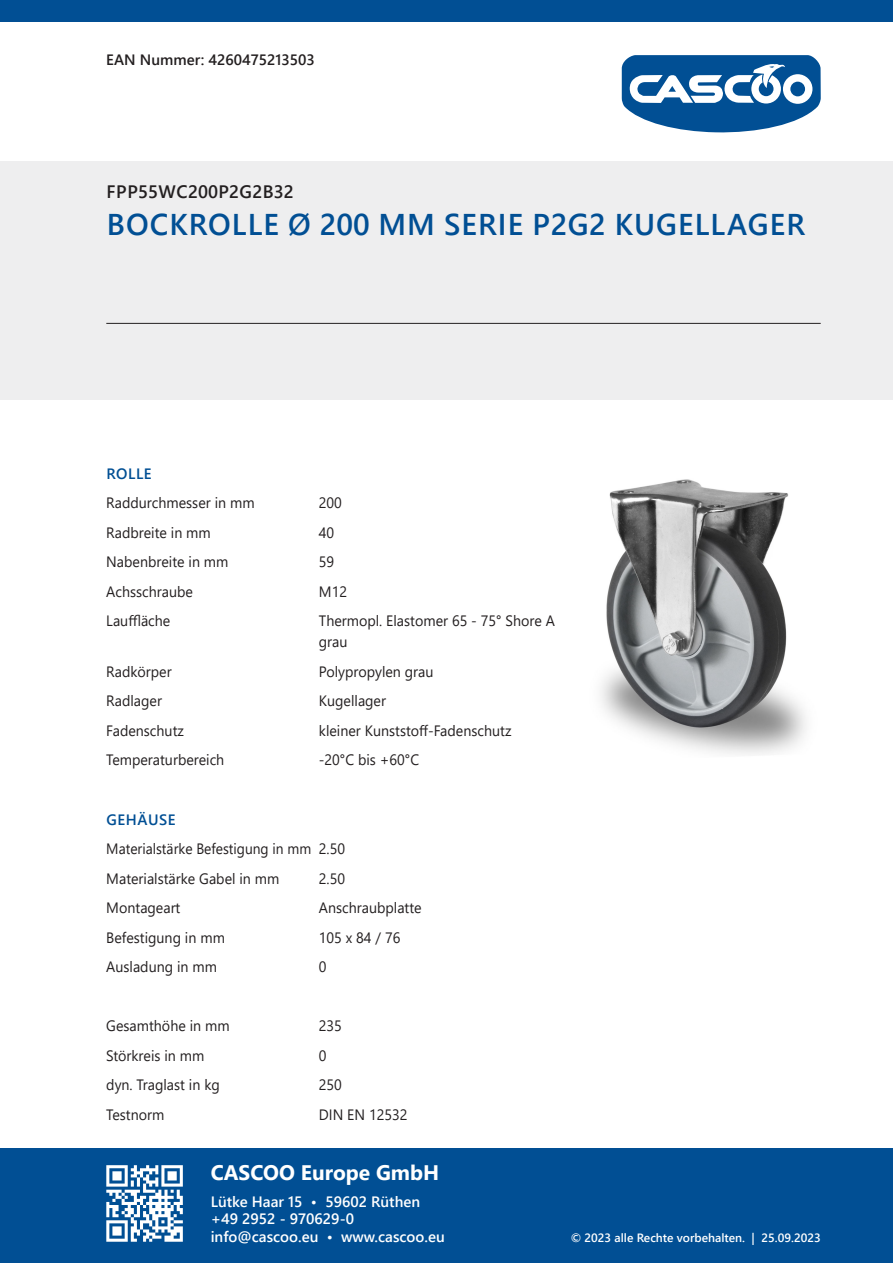
<style>
.page{position:relative;width:893px;height:1263px;background:#fff}
.page>*{position:absolute;margin:0;border:0;box-sizing:border-box;transform-origin:0 0}
.t1{font:600 30px "Segoe UI";letter-spacing:.035em;color:#014f94}
.t2{font:700 21px "Segoe UI";color:#fff}
.t3{font:600 18px "Segoe UI";letter-spacing:.02em;color:#231f20}
.t4{font:15px/21px "Segoe UI";color:#231f20;scale:.95 1}
.t5{font:600 15px/17.5px "Segoe UI";color:#fff}
.t6{font:15px/29.5px "Segoe UI";color:#231f20;scale:.92 1}
.t7{font:600 15px "Segoe UI";color:#231f20}
.t8{font:600 15px "Segoe UI";letter-spacing:.035em;color:#014f94}
.t9{font:600 12px "Segoe UI";color:#fff}
</style>
<div class="page">
<img style="left:600px;top:479px;width:206px;height:276px">
<svg style="left:622px;top:55px;width:199px;height:78px"></svg>
<div style="left:0;top:162px;width:893px;height:238px;background:#eeeeef"></div>
<div style="left:0;top:1148px;width:893px;height:115px;background:#014f94"></div>
<div style="left:0;top:0;width:893px;height:21px;background:#014f94"></div>
<svg style="left:106px;top:1165px;width:77px;height:77px"></svg>
<hr style="left:106px;top:323px;width:715px;height:1px;background:#231f20">
<p class="t7" style="left:106px;top:45px;width:210px">EAN Nummer: 4260475213503</p>
<p class="t3" style="left:107px;top:175px;width:189px">FPP55WC200P2G2B32</p>
<h1 class="t1" style="left:107px;top:196px;width:700px">BOCKROLLE Ø 200 MM SERIE P2G2 KUGELLAGER</h1>
<p class="t8" style="left:107px;top:459px;width:47px">ROLLE</p>
<p class="t4" style="left:106px;top:491px;width:158px">Raddurchmesser in mm</p>
<p class="t4" style="left:319px;top:491px;width:26px">200</p>
<p class="t4" style="left:106px;top:521px;width:112px">Radbreite in mm</p>
<p class="t4" style="left:319px;top:521px;width:18px">40</p>
<p class="t4" style="left:106px;top:550px;width:130px">Nabenbreite in mm</p>
<p class="t4" style="left:319px;top:550px;width:18px">59</p>
<p class="t4" style="left:106px;top:580px;width:93px">Achsschraube</p>
<p class="t4" style="left:319px;top:580px;width:31px">M12</p>
<p class="t4" style="left:106px;top:609px;width:69px">Lauffläche</p>
<p class="t4" style="left:319px;top:609px;width:250px">Thermopl. Elastomer 65 - 75° Shore A grau</p>
<p class="t4" style="left:106px;top:660px;width:70px">Radkörper</p>
<p class="t4" style="left:319px;top:660px;width:122px">Polypropylen grau</p>
<p class="t4" style="left:106px;top:689px;width:60px">Radlager</p>
<p class="t4" style="left:319px;top:689px;width:72px">Kugellager</p>
<p class="t4" style="left:106px;top:719px;width:83px">Fadenschutz</p>
<p class="t4" style="left:319px;top:719px;width:204px">kleiner Kunststoff-Fadenschutz</p>
<p class="t4" style="left:106px;top:748px;width:126px">Temperaturbereich</p>
<p class="t4" style="left:319px;top:748px;width:107px">-20°C bis +60°C</p>
<p class="t8" style="left:107px;top:805px;width:70px">GEHÄUSE</p>
<p class="t6" style="left:106px;top:832px;width:261px">Materialstärke Befestigung in mm 2.50<br>Materialstärke Gabel in mm</p>
<p class="t4" style="left:319px;top:866px;width:29px">2.50</p>
<p class="t4" style="left:106px;top:896px;width:80px">Montageart</p>
<p class="t4" style="left:319px;top:896px;width:110px">Anschraubplatte</p>
<p class="t4" style="left:106px;top:925px;width:126px">Befestigung in mm</p>
<p class="t4" style="left:319px;top:925px;width:87px">105 x 84 / 76</p>
<p class="t4" style="left:106px;top:955px;width:118px">Ausladung in mm</p>
<p class="t4" style="left:319px;top:955px;width:10px">0</p>
<p class="t4" style="left:106px;top:1014px;width:131px">Gesamthöhe in mm</p>
<p class="t4" style="left:319px;top:1014px;width:26px">235</p>
<p class="t4" style="left:106px;top:1043px;width:105px">Störkreis in mm</p>
<p class="t4" style="left:319px;top:1043px;width:10px">0</p>
<p class="t4" style="left:106px;top:1073px;width:121px">dyn. Traglast in kg</p>
<p class="t4" style="left:319px;top:1073px;width:26px">250</p>
<p class="t4" style="left:106px;top:1102px;width:63px">Testnorm</p>
<p class="t4" style="left:319px;top:1102px;width:95px">DIN EN 12532</p>
<h2 class="t2" style="left:211px;top:1153px;width:230px">CASCOO Europe GmbH</h2>
<p class="t5" style="left:211px;top:1191px;width:236px">Lütke Haar 15 • 59602 Rüthen +49 2952 - 970629-0 info@cascoo.eu • www.cascoo.eu</p>
<p class="t9" style="left:571px;top:1226px;width:251px">© 2023 alle Rechte vorbehalten. | 25.09.2023</p>
</div>
